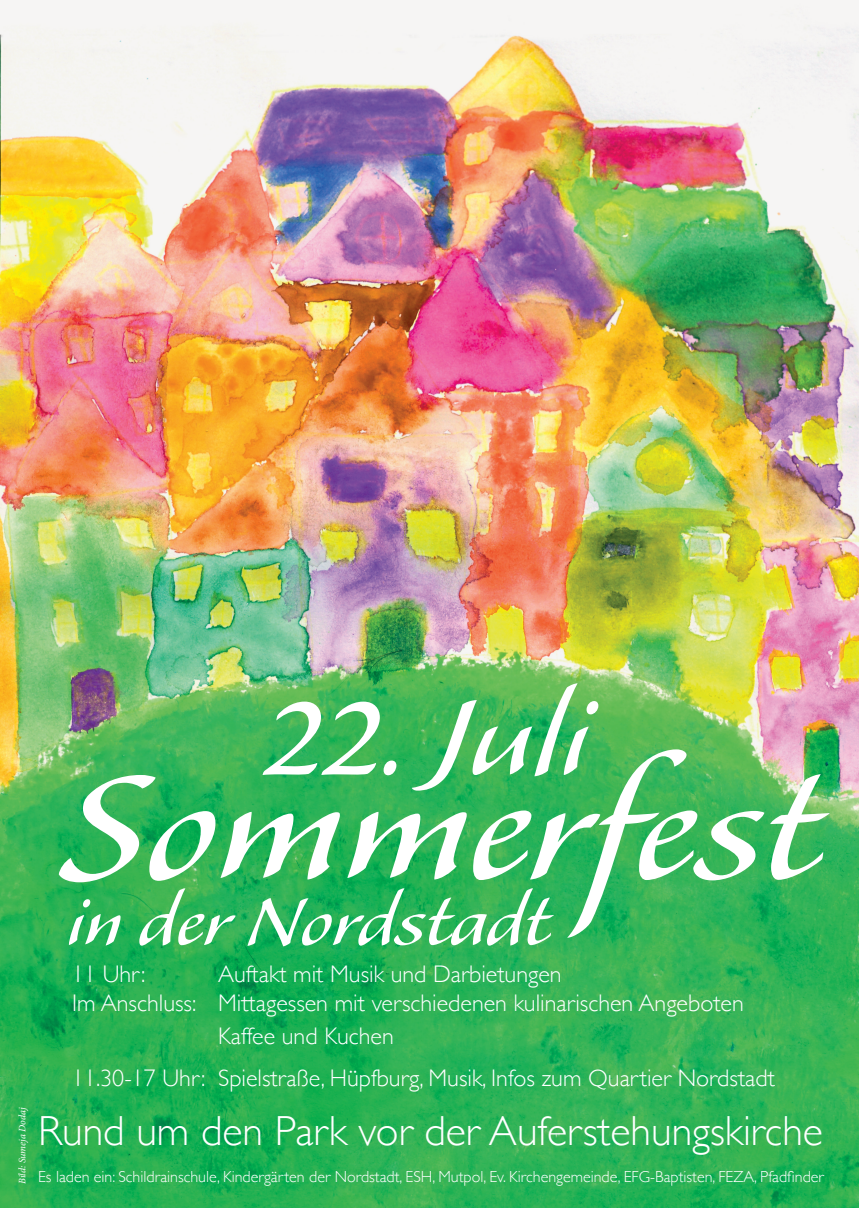
<style>
.page{position:relative;width:859px;height:1208px;background:#fff}
.page>*{position:absolute;margin:0;border:0;box-sizing:border-box;transform-origin:0 0}
.t1{font:191px "Alexa Std";color:#fff}
.t2{font:139px "Alexa Std";color:#fff}
.t3{font:86px "Alexa Std";color:#fff}
.t4{font:300 42px "Gill Sans";color:#fff}
.t5{font:300 24px/28.8px "Gill Sans";color:#fff}
.t6{font:300 16px "Gill Sans";color:#fff}
.t7{font:italic 10px "Minion Pro";letter-spacing:-.01em;color:#fff}
</style>
<div class="page">
<img style="left:0;top:0;width:859px;height:1208px">
<p class="t7" style="left:15px;top:1183px;width:79px;rotate:-90deg">Bild: Sumeja Dodaj</p>
<h2 class="t2" style="left:262px;top:671px;width:325px">22. Juli</h2>
<h1 class="t1" style="left:61px;top:736px;width:761px">Sommerfest</h1>
<h3 class="t3" style="left:66px;top:880px;width:485px">in der Nordstadt</h3>
<p class="t5" style="left:72px;top:958px;width:673px;text-indent:146px">Auftakt mit Musik und Darbietungen<br>Im Anschluss: Mittagessen mit verschiedenen kulinarischen Angeboten</p>
<p class="t5" style="left:72px;top:1014px;width:704px;line-height:42px;text-indent:146px">Kaffee und Kuchen<br>11.30-17 Uhr: Spielstraße, Hüpfburg, Musik, Infos zum Quartier Nordstadt</p>
<h3 class="t4" style="left:38px;top:1098px;width:786px">Rund um den Park vor der Auferstehungskirche</h3>
<p class="t5" style="left:72px;top:958px;width:75px">11 Uhr:</p>
<p class="t6" style="left:38px;top:1164px;width:787px">Es laden ein: Schildrainschule, Kindergärten der Nordstadt, ESH, Mutpol, Ev. Kirchengemeinde, EFG-Baptisten, FEZA, Pfadfinder</p>
</div>
